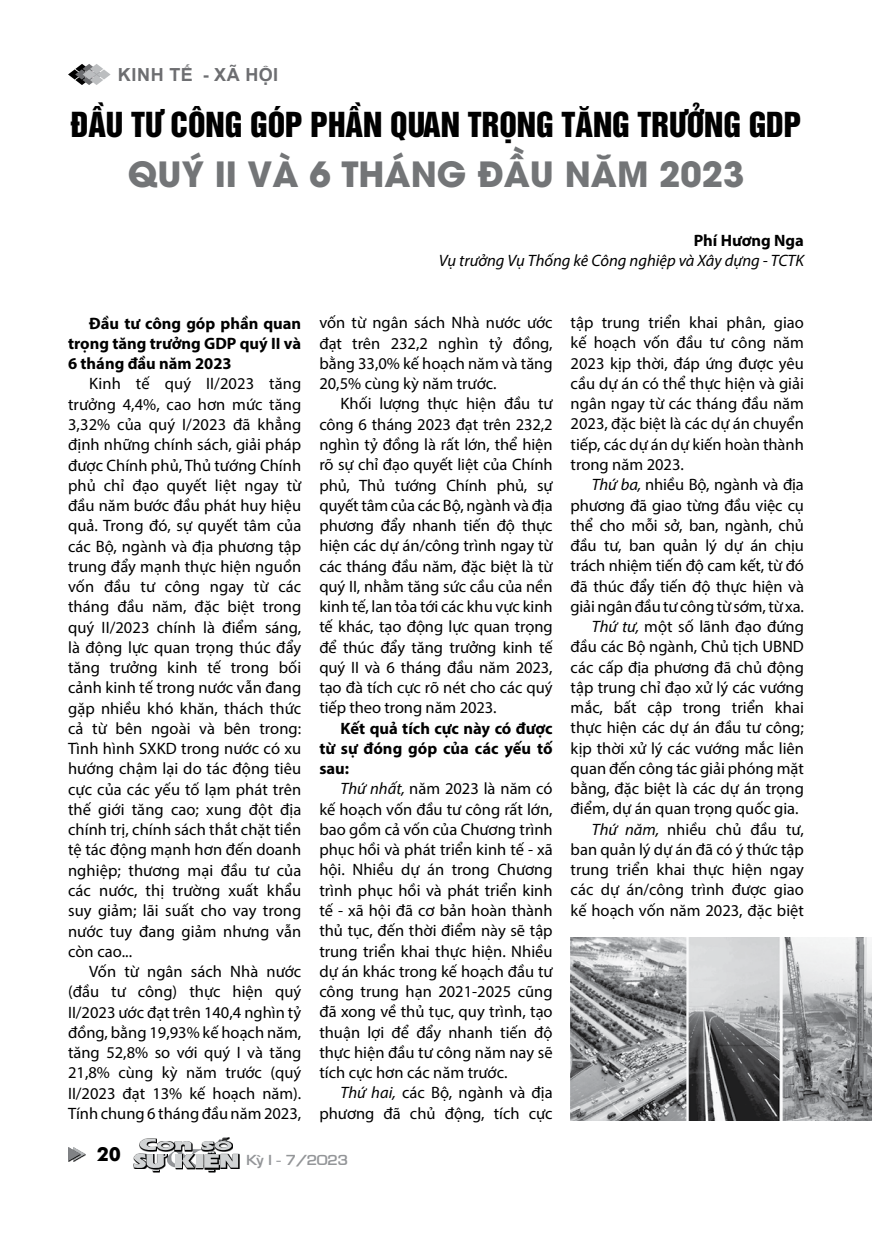
<style>
.page{position:relative;width:872px;height:1234px;background:#fff}
.page>*{position:absolute;margin:0;border:0;box-sizing:border-box;transform-origin:0 0}
.t1{font:700 34.5px "UTM Avo";color:#737577}
.t2{font:31.5px "UTM Helvet Ins";color:#000}
.t3{font:700 19.5px "Futura";color:#000}
.t4{font:700 18px "Arial";letter-spacing:.035em;color:#6d6e71}
.t5{font:16.5px/20.2px "Myriad Pro";color:#000;text-align:justify}
.t6{font:700 16.5px/20.2px "Myriad Pro";color:#000;text-align:justify}
.t7{font:italic 16.5px "Myriad Pro";color:#000}
.t8{font:13.5px "VNI Eurasia Bold";color:#939598;scale:1.1 1}
.s1{font-style:italic}
</style>
<div class="page">
<svg style="left:68px;top:64px;width:43px;height:21px"></svg>
<svg style="left:68px;top:1147px;width:17px;height:13px"></svg>
<svg style="left:238px;top:1153px;width:1px;height:15px"></svg>
<svg style="left:133px;top:1137px;width:105px;height:34px"></svg>
<img style="left:570px;top:937px;width:302px;height:183px">
<p class="t4" style="left:118px;top:62px;width:162px">KINH TẾ - XÃ HỘI</p>
<h2 class="t2" style="left:71px;top:98px;width:732px">ĐẦU TƯ CÔNG GÓP PHẦN QUAN TRỌNG TĂNG TRƯỞNG GDP</h2>
<h1 class="t1" style="left:128px;top:145px;width:618px">QUÝ II VÀ 6 THÁNG ĐẦU NĂM 2023</h1>
<p class="t6" style="left:693px;top:230px;width:112px">Phí Hương Nga</p>
<p class="t7" style="left:439px;top:250px;width:366px">Vụ trưởng Vụ Thống kê Công nghiệp và Xây dựng - TCTK</p>
<p class="t6" style="left:68px;top:312px;width:235px;text-indent:21px">Đầu tư công góp phần quan trọng tăng trưởng GDP quý II và 6 tháng đầu năm 2023</p>
<p class="t5" style="left:68px;top:373px;width:235px;text-indent:21px">Kinh tế quý II/2023 tăng trưởng 4,4%, cao hơn mức tăng 3,32% của quý I/2023 đã khẳng định những chính sách, giải pháp được Chính phủ, Thủ tướng Chính phủ chỉ đạo quyết liệt ngay từ đầu năm bước đầu phát huy hiệu quả. Trong đó, sự quyết tâm của các Bộ, ngành và địa phương tập trung đẩy mạnh thực hiện nguồn vốn đầu tư công ngay từ các tháng đầu năm, đặc biệt trong quý II/2023 chính là điểm sáng, là động lực quan trọng thúc đẩy tăng trưởng kinh tế trong bối cảnh kinh tế trong nước vẫn đang gặp nhiều khó khăn, thách thức cả từ bên ngoài và bên trong:<br>Tình hình SXKD trong nước có xu hướng chậm lại do tác động tiêu cực của các yếu tố lạm phát trên thế giới tăng cao; xung đột địa chính trị, chính sách thắt chặt tiền tệ tác động mạnh hơn đến doanh nghiệp; thương mại đầu tư của các nước, thị trường xuất khẩu suy giảm; lãi suất cho vay trong nước tuy đang giảm nhưng vẫn còn cao...</p>
<p class="t5" style="left:68px;top:960px;width:235px;text-indent:21px">Vốn từ ngân sách Nhà nước (đầu tư công) thực hiện quý II/2023 ước đạt trên 140,4 nghìn tỷ đồng, bằng 19,93% kế hoạch năm, tăng 52,8% so với quý I và tăng 21,8% cùng kỳ năm trước (quý II/2023 đạt 13% kế hoạch năm).<br>Tính chung 6 tháng đầu năm 2023,</p>
<p class="t5" style="left:319px;top:312px;width:235px">vốn từ ngân sách Nhà nước ước đạt trên 232,2 nghìn tỷ đồng, bằng 33,0% kế hoạch năm và tăng 20,5% cùng kỳ năm trước.</p>
<p class="t5" style="left:319px;top:393px;width:235px;text-indent:21px">Khối lượng thực hiện đầu tư công 6 tháng 2023 đạt trên 232,2 nghìn tỷ đồng là rất lớn, thể hiện rõ sự chỉ đạo quyết liệt của Chính phủ, Thủ tướng Chính phủ, sự quyết tâm của các Bộ, ngành và địa phương đẩy nhanh tiến độ thực hiện các dự án/công trình ngay từ các tháng đầu năm, đặc biệt là từ quý II, nhằm tăng sức cầu của nền kinh tế, lan tỏa tới các khu vực kinh tế khác, tạo động lực quan trọng để thúc đẩy tăng trưởng kinh tế quý II và 6 tháng đầu năm 2023, tạo đà tích cực rõ nét cho các quý tiếp theo trong năm 2023.</p>
<p class="t6" style="left:319px;top:717px;width:235px;text-indent:21px">Kết quả tích cực này có được từ sự đóng góp của các yếu tố sau:</p>
<p class="t5" style="left:319px;top:778px;width:235px;text-indent:21px"><span class="s1">Thứ nhất,</span> năm 2023 là năm có kế hoạch vốn đầu tư công rất lớn, bao gồm cả vốn của Chương trình phục hồi và phát triển kinh tế - xã hội. Nhiều dự án trong Chương trình phục hồi và phát triển kinh tế - xã hội đã cơ bản hoàn thành thủ tục, đến thời điểm này sẽ tập trung triển khai thực hiện. Nhiều dự án khác trong kế hoạch đầu tư công trung hạn 2021-2025 cũng đã xong về thủ tục, quy trình, tạo thuận lợi để đẩy nhanh tiến độ thực hiện đầu tư công năm nay sẽ tích cực hơn các năm trước.</p>
<p class="t5" style="left:319px;top:1082px;width:235px;text-align:right"><span class="s1">Thứ hai,</span> các Bộ, ngành và địa phương đã chủ động, tích cực</p>
<p class="t5" style="left:570px;top:312px;width:235px">tập trung triển khai phân, giao kế hoạch vốn đầu tư công năm 2023 kịp thời, đáp ứng được yêu cầu dự án có thể thực hiện và giải ngân ngay từ các tháng đầu năm 2023, đặc biệt là các dự án chuyển tiếp, các dự án dự kiến hoàn thành trong năm 2023.</p>
<p class="t5" style="left:592px;top:474px;width:213px"><span class="s1">Thứ ba,</span> nhiều Bộ, ngành và địa</p>
<p class="t5" style="left:570px;top:494px;width:235px">phương đã giao từng đầu việc cụ</p>
<p class="t5" style="left:570px;top:514px;width:235px">thể cho mỗi sở, ban, ngành, chủ</p>
<p class="t5" style="left:570px;top:535px;width:235px">đầu tư, ban quản lý dự án chịu</p>
<p class="t5" style="left:570px;top:555px;width:235px">trách nhiệm tiến độ cam kết, từ đó</p>
<p class="t5" style="left:570px;top:575px;width:235px">đã thúc đẩy tiến độ thực hiện và</p>
<p class="t5" style="left:570px;top:595px;width:235px">giải ngân đầu tư công từ sớm, từ xa.</p>
<p class="t5" style="left:592px;top:616px;width:213px"><span class="s1">Thứ tư,</span> một số lãnh đạo đứng</p>
<p class="t5" style="left:570px;top:636px;width:235px">đầu các Bộ ngành, Chủ tịch UBND</p>
<p class="t5" style="left:570px;top:656px;width:235px">các cấp địa phương đã chủ động</p>
<p class="t5" style="left:570px;top:676px;width:235px">tập trung chỉ đạo xử lý các vướng</p>
<p class="t5" style="left:570px;top:697px;width:235px">mắc, bất cập trong triển khai</p>
<p class="t5" style="left:570px;top:717px;width:235px">thực hiện các dự án đầu tư công;</p>
<p class="t5" style="left:570px;top:737px;width:235px">kịp thời xử lý các vướng mắc liên</p>
<p class="t5" style="left:570px;top:757px;width:235px">quan đến công tác giải phóng mặt</p>
<p class="t5" style="left:570px;top:778px;width:235px">bằng, đặc biệt là các dự án trọng</p>
<p class="t5" style="left:570px;top:798px;width:229px">điểm, dự án quan trọng quốc gia.</p>
<p class="t5" style="left:592px;top:818px;width:213px"><span class="s1">Thứ năm,</span> nhiều chủ đầu tư,</p>
<p class="t5" style="left:570px;top:838px;width:235px">ban quản lý dự án đã có ý thức tập</p>
<p class="t5" style="left:570px;top:859px;width:235px">trung triển khai thực hiện ngay</p>
<p class="t5" style="left:570px;top:879px;width:235px">các dự án/công trình được giao</p>
<p class="t5" style="left:570px;top:899px;width:235px">kế hoạch vốn năm 2023, đặc biệt</p>
<p class="t3" style="left:97px;top:1139px;width:26px">20</p>
<p class="t8" style="left:247px;top:1150px;width:94px">KyøI - 7/2023</p>
</div>
